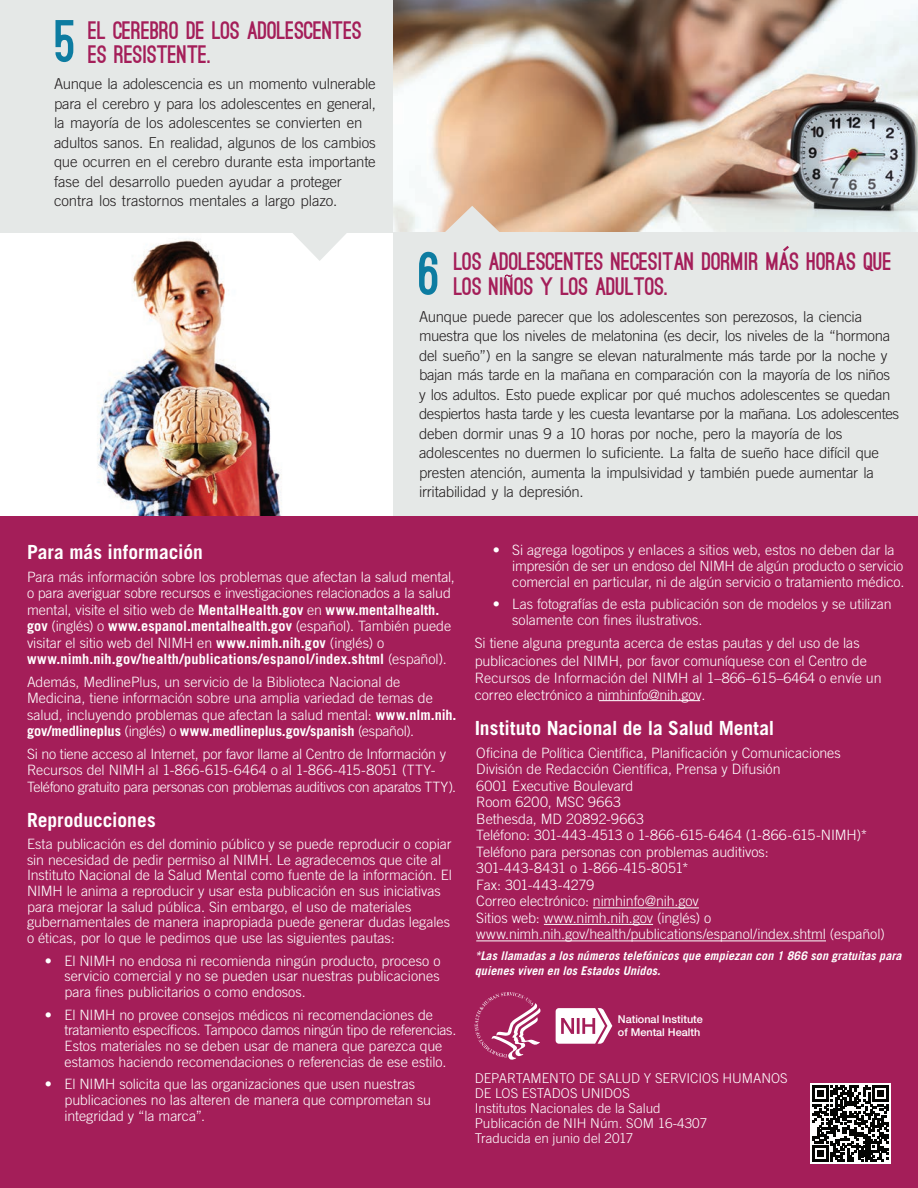
<style>
.page{position:relative;width:918px;height:1188px;background:#fff}
.page>*{position:absolute;margin:0;border:0;box-sizing:border-box;transform-origin:0 0}
.t1{font:900 58.5px "Ostrich Sans";color:#0d7ca1}
.t2{font:900 57px "Ostrich Sans";color:#0d7ca1}
.t3{font:900 24px/24px "Ostrich Sans";color:#a41e59}
.t4{font:700 19.5px "Trade Gothic LT Std";color:#fff}
.t5{font:300 15px/19.5px "Trade Gothic LT Std";letter-spacing:-.015em;color:#231f20}
.t6{font:300 14.25px/16.5px "Trade Gothic LT Std";letter-spacing:-.005em;color:#fff}
.t7{font:300 13.5px/15px "Trade Gothic LT Std";color:#fff}
.t8{font:italic 700 12px/15px "Trade Gothic LT Std";letter-spacing:.01em;color:#fff}
.t9{font:500 10.8px/13px "Helvetica Neue LT Std";color:#fff}
.s1{font-weight:700}
</style>
<div class="page">
<div style="left:0;top:0;width:394px;height:232px;background:#e5e8e7"></div>
<img style="left:394px;top:0;width:524px;height:232px">
<div style="left:394px;top:232px;width:524px;height:285px;background:#e5e8e7"></div>
<img style="left:76px;top:240px;width:238px;height:277px">
<svg style="left:783px;top:245px;width:6px;height:7px"></svg>
<svg style="left:505px;top:275px;width:7px;height:2px"></svg>
<div style="left:0;top:517px;width:918px;height:671px;background:#a41e59"></div>
<hr style="left:599px;top:700px;width:101px;height:1px;background:#fff">
<hr style="left:593px;top:908px;width:106px;height:1px;background:#fff">
<hr style="left:544px;top:924px;width:109px;height:1px;background:#fff">
<hr style="left:476px;top:941px;width:350px;height:1px;background:#fff">
<svg style="left:292px;top:232px;width:56px;height:29px"></svg>
<svg style="left:444px;top:206px;width:56px;height:26px"></svg>
<svg style="left:475px;top:992px;width:66px;height:68px"></svg>
<svg style="left:556px;top:1008px;width:56px;height:36px"></svg>
<div style="left:810px;top:1083px;width:81px;height:81px;background:#fff"></div>
<svg style="left:812px;top:1085px;width:77px;height:77px"></svg>
<h2 class="t2" style="left:56px;top:20px;width:23px">5</h2>
<h2 class="t3" style="left:88px;top:19px;width:275px">EL CEREBRO DE LOS ADOLESCENTES<br>ES RESISTENTE.</h2>
<p class="t5" style="left:54px;top:74px;width:323px">Aunque la adolescencia es un momento vulnerable para el cerebro y para los adolescentes en general, la mayoría de los adolescentes se convierten en adultos sanos. En realidad, algunos de los cambios que ocurren en el cerebro durante esta importante fase del desarrollo pueden ayudar a proteger contra los trastornos mentales a largo plazo.</p>
<h2 class="t1" style="left:419px;top:252px;width:23px">6</h2>
<h2 class="t3" style="left:454px;top:250px;width:439px;line-height:25.5px">LOS ADOLESCENTES NECESITAN DORMIR MAS HORAS QUE<br>LOS NINOS Y LOS ADULTOS.</h2>
<p class="t5" style="left:419px;top:306px;width:482px">Aunque puede parecer que los adolescentes son perezosos, la ciencia muestra que los niveles de melatonina (es decir, los niveles de la “hormona del sueño”) en la sangre se elevan naturalmente más tarde por la noche y bajan más tarde en la mañana en comparación con la mayoría de los niños y los adultos. Esto puede explicar por qué muchos adolescentes se quedan despiertos hasta tarde y les cuesta levantarse por la mañana. Los adolescentes deben dormir unas 9 a 10 horas por noche, pero la mayoría de los adolescentes no duermen lo suficiente. La falta de sueño hace difícil que presten atención, aumenta la impulsividad y también puede aumentar la irritabilidad y la depresión.</p>
<h2 class="t4" style="left:27px;top:540px;width:177px">Para más información</h2>
<p class="t6" style="left:27px;top:568px;width:429px">Para más información sobre los problemas que afectan la salud mental, o para averiguar sobre recursos e investigaciones relacionados a la salud mental, visite el sitio web de <span class="s1">MentalHealth.gov</span> en <span class="s1">www.mentalhealth. gov</span> (inglés) o <span class="s1">www.espanol.mentalhealth.gov</span> (español). También puede visitar el sitio web del NIMH en <span class="s1">www.nimh.nih.gov</span> (inglés) o <span class="s1">www.nimh.nih.gov/health/publications/espanol/index.shtml</span> (español).</p>
<p class="t6" style="left:27px;top:673px;width:431px">Además, MedlinePlus, un servicio de la Biblioteca Nacional de Medicina, tiene información sobre una amplia variedad de temas de salud, incluyendo problemas que afectan la salud mental: <span class="s1">www.nlm.nih. gov/medlineplus</span> (inglés) o <span class="s1">www.medlineplus.gov/spanish</span> (español).</p>
<p class="t6" style="left:27px;top:745px;width:431px">Si no tiene acceso al Internet, por favor llame al Centro de Información y<br>Recursos del NIMH al 1-866-615-6464 o al 1-866-415-8051 (TTY-<br>Teléfono gratuito para personas con problemas auditivos con aparatos TTY).</p>
<h2 class="t4" style="left:27px;top:808px;width:130px">Reproducciones</h2>
<p class="t6" style="left:27px;top:836px;width:426px;line-height:15.8px">Esta publicación es del dominio público y se puede reproducir o copiar sin necesidad de pedir permiso al NIMH. Le agradecemos que cite al Instituto Nacional de la Salud Mental como fuente de la información. El NIMH le anima a reproducir y usar esta publicación en sus iniciativas para mejorar la salud pública. Sin embargo, el uso de materiales gubernamentales de manera inapropiada puede generar dudas legales o éticas, por lo que le pedimos que use las siguientes pautas:</p>
<p class="t6" style="left:64px;top:953px;width:378px;line-height:15.8px;text-align:justify;text-indent:-19px">• El NIMH no endosa ni recomienda ningún producto, proceso o servicio comercial y no se pueden usar nuestras publicaciones para fines publicitarios o como endosos.</p>
<p class="t6" style="left:64px;top:1007px;width:393px;line-height:15.8px;text-indent:-19px">• El NIMH no provee consejos médicos ni recomendaciones de tratamiento específicos. Tampoco damos ningún tipo de referencias.<br>Estos materiales no se deben usar de manera que parezca que estamos haciendo recomendaciones o referencias de ese estilo.</p>
<p class="t6" style="left:64px;top:1076px;width:368px;line-height:15.8px;text-indent:-19px">• El NIMH solicita que las organizaciones que usen nuestras publicaciones no las alteren de manera que comprometan su integridad y “la marca”.</p>
<p class="t6" style="left:512px;top:542px;width:394px;line-height:15.8px;text-indent:-19px">• Si agrega logotipos y enlaces a sitios web, estos no deben dar la impresión de ser un endoso del NIMH de algún producto o servicio comercial en particular, ni de algún servicio o tratamiento médico.</p>
<p class="t6" style="left:512px;top:596px;width:381px;line-height:15.8px;text-indent:-19px">• Las fotografías de esta publicación son de modelos y se utilizan solamente con fines ilustrativos.</p>
<p class="t6" style="left:475px;top:634px;width:409px;line-height:17.2px">Si tiene alguna pregunta acerca de estas pautas y del uso de las publicaciones del NIMH, por favor comuníquese con el Centro de Recursos de Información del NIMH al 1–866–615–6464 o envíe un correo electrónico a nimhinfo@nih.gov.</p>
<h2 class="t4" style="left:475px;top:717px;width:301px">Instituto Nacional de la Salud Mental</h2>
<p class="t6" style="left:476px;top:744px;width:393px">Oficina de Política Científica, Planificación y Comunicaciones División de Redacción Científica, Prensa y Difusión<br>6001 Executive Boulevard<br>Room 6200, MSC 9663<br>Bethesda, MD 20892-9663<br>Teléfono: 301-443-4513 o 1-866-615-6464 (1-866-615-NIMH)*</p>
<p class="t6" style="left:476px;top:843px;width:410px">Teléfono para personas con problemas auditivos:<br>301-443-8431 o 1-866-415-8051*<br>Fax: 301-443-4279<br>Correo electrónico: nimhinfo@nih.gov<br>Sitios web: www.nimh.nih.gov (inglés) o www.nimh.nih.gov/health/publications/espanol/index.shtml (español)</p>
<p class="t8" style="left:475px;top:948px;width:428px">*Las llamadas a los números telefónicos que empiezan con 1 866 son gratuitas para quienes viven en los Estados Unidos.</p>
<p class="t9" style="left:618px;top:1012px;width:86px">National Institute of Mental Health</p>
<p class="t7" style="left:475px;top:1071px;width:315px">DEPARTAMENTO DE SALUD Y SERVICIOS HUMANOS<br>DE LOS ESTADOS UNIDOS<br>Institutos Nacionales de la Salud<br>Publicación de NIH Núm. SOM 16-4307<br>Traducida en junio del 2017</p>
</div>
